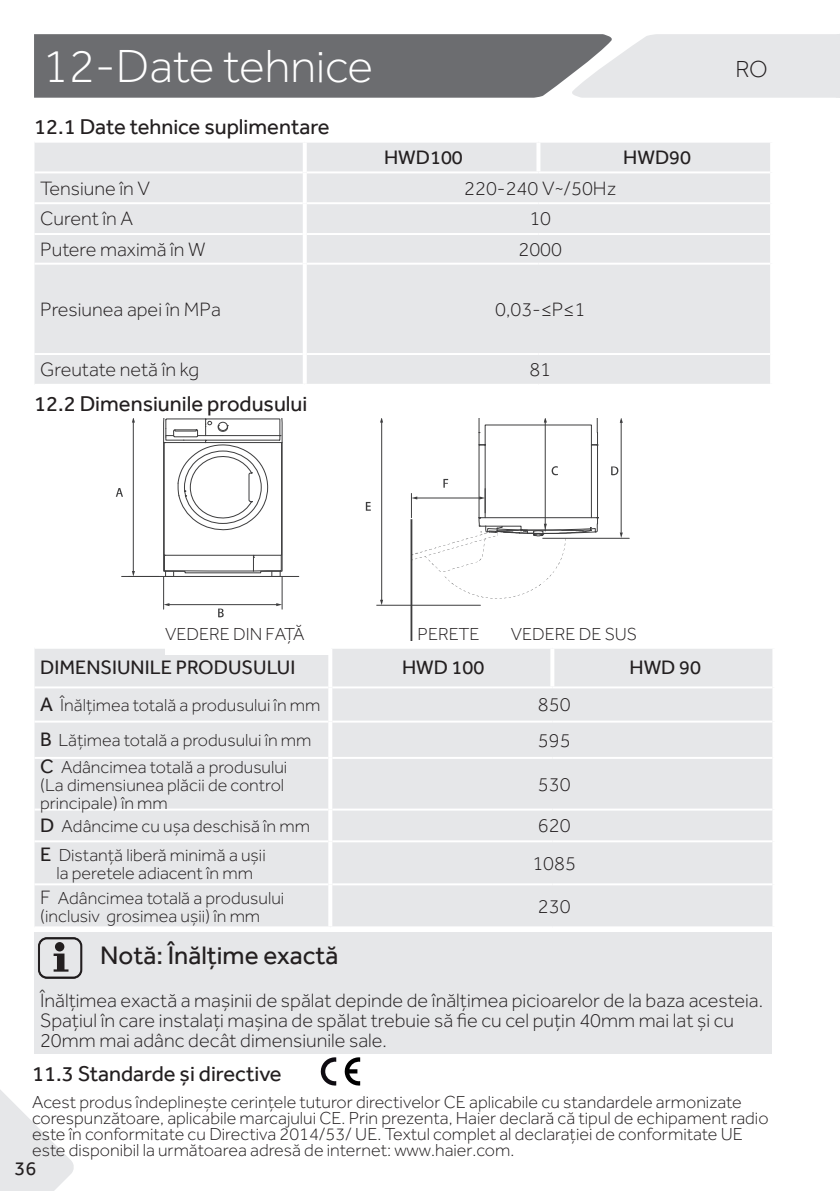
<style>
.page{position:relative;width:840px;height:1191px;background:#fff}
.page>*{position:absolute;margin:0;border:0;box-sizing:border-box;transform-origin:0 0}
.t1{font:300 48px "Effra";color:#fff}
.Hinweis_grauer_Balke{font:26px "Effra";color:#231f20}
.t2{font:300 24px "Effra";color:#231f20}
.Übershrift_über_gnaz{font:22px "Effra";color:#231f20}
.fließtext_Hinweis_gr{font:300 20px/20px "Effra";color:#231f20}
.t3{font:20px "Effra";color:#231f20}
.fließtext_eng{font:300 18px/16px "Effra";color:#231f20}
.IVZ_Head_01{font:300 18px "Effra";color:#231f20}
.s1{font-weight:400;font-size:20px}
.s2{font-size:20px}
</style>
<div class="page">
<svg style="left:0;top:1053px;width:75px;height:138px"></svg>
<svg style="left:34px;top:34px;width:805px;height:64px;background:#949598"></svg>
<svg style="left:320px;top:1057px;width:16px;height:28px"></svg>
<svg style="left:344px;top:1057px;width:16px;height:28px"></svg>
<div style="left:34px;top:649px;width:738px;height:277px;background:#e6e7e9"></div>
<hr style="left:34px;top:686px;width:294px;height:2px;background:#fff">
<hr style="left:332px;top:686px;width:220px;height:2px;background:#fff">
<hr style="left:552px;top:686px;width:220px;height:2px;background:#fff">
<hr style="left:34px;top:720px;width:294px;height:2px;background:#fff">
<hr style="left:332px;top:720px;width:220px;height:2px;background:#fff">
<hr style="left:552px;top:720px;width:220px;height:2px;background:#fff">
<hr style="left:34px;top:757px;width:294px;height:2px;background:#fff">
<hr style="left:332px;top:757px;width:220px;height:2px;background:#fff">
<hr style="left:552px;top:757px;width:220px;height:2px;background:#fff">
<hr style="left:34px;top:808px;width:294px;height:2px;background:#fff">
<hr style="left:332px;top:808px;width:220px;height:2px;background:#fff">
<hr style="left:552px;top:808px;width:220px;height:2px;background:#fff">
<hr style="left:34px;top:840px;width:294px;height:2px;background:#fff">
<hr style="left:332px;top:840px;width:220px;height:2px;background:#fff">
<hr style="left:552px;top:840px;width:220px;height:2px;background:#fff">
<hr style="left:34px;top:883px;width:294px;height:2px;background:#fff">
<hr style="left:332px;top:883px;width:220px;height:2px;background:#fff">
<hr style="left:552px;top:883px;width:220px;height:2px;background:#fff">
<hr style="left:328px;top:649px;width:4px;height:38px;background:#fff">
<hr style="left:550px;top:649px;width:4px;height:37px;background:#fff">
<hr style="left:328px;top:687px;width:4px;height:34px;background:#fff">
<hr style="left:328px;top:721px;width:4px;height:37px;background:#fff">
<hr style="left:328px;top:758px;width:4px;height:51px;background:#fff">
<hr style="left:328px;top:809px;width:4px;height:32px;background:#fff">
<hr style="left:328px;top:841px;width:4px;height:43px;background:#fff">
<hr style="left:328px;top:884px;width:4px;height:42px;background:#fff">
<div style="left:34px;top:931px;width:737px;height:122px;background:#e6e7e9"></div>
<svg style="left:38px;top:937px;width:44px;height:41px"></svg>
<div style="left:55px;top:942px;width:9px;height:9px;background:#231f20;border-radius:50%"></div>
<hr style="left:410px;top:519px;width:2px;height:121px;background:#3d3d3e">
<svg style="left:116px;top:488px;width:7px;height:9px"></svg>
<svg style="left:218px;top:608px;width:5px;height:9px"></svg>
<svg style="left:365px;top:502px;width:5px;height:9px"></svg>
<svg style="left:611px;top:466px;width:7px;height:9px"></svg>
<div style="left:165px;top:571px;width:9px;height:6px;border:1px solid #3d3d3e"></div>
<svg style="left:163px;top:418px;width:120px;height:156px"></svg>
<hr style="left:381px;top:422px;width:1px;height:178px;background:#3d3d3e">
<svg style="left:380px;top:600px;width:3px;height:5px"></svg>
<hr style="left:376px;top:605px;width:104px;height:1px;background:#3d3d3e">
<hr style="left:542px;top:538px;width:87px;height:1px;background:#3d3d3e">
<hr style="left:133px;top:422px;width:1px;height:150px;background:#3d3d3e">
<svg style="left:132px;top:571px;width:3px;height:5px"></svg>
<hr style="left:121px;top:576px;width:177px;height:1px;background:#3d3d3e">
<hr style="left:281px;top:577px;width:1px;height:32px;background:#3d3d3e">
<hr style="left:163px;top:577px;width:1px;height:32px;background:#3d3d3e">
<hr style="left:168px;top:604px;width:109px;height:1px;background:#3d3d3e">
<svg style="left:276px;top:603px;width:6px;height:3px"></svg>
<svg style="left:163px;top:603px;width:6px;height:3px"></svg>
<hr style="left:620px;top:420px;width:1px;height:112px;background:#3d3d3e">
<svg style="left:619px;top:532px;width:3px;height:6px"></svg>
<svg style="left:411px;top:418px;width:187px;height:180px"></svg>
<div style="left:165px;top:627px;width:165px;height:27px;background:#fff"></div>
<div style="left:34px;top:143px;width:735px;height:241px;background:#e6e7e9"></div>
<svg style="left:769px;top:173px;width:1px;height:29px"></svg>
<svg style="left:769px;top:204px;width:1px;height:29px"></svg>
<svg style="left:769px;top:235px;width:1px;height:28px"></svg>
<svg style="left:769px;top:265px;width:1px;height:88px"></svg>
<svg style="left:769px;top:355px;width:1px;height:29px"></svg>
<hr style="left:34px;top:171px;width:268px;height:2px;background:#fff">
<hr style="left:306px;top:171px;width:232px;height:2px;background:#fff">
<hr style="left:538px;top:171px;width:231px;height:2px;background:#fff">
<hr style="left:34px;top:202px;width:268px;height:2px;background:#fff">
<hr style="left:306px;top:202px;width:232px;height:2px;background:#fff">
<hr style="left:538px;top:202px;width:231px;height:2px;background:#fff">
<hr style="left:34px;top:233px;width:268px;height:2px;background:#fff">
<hr style="left:306px;top:233px;width:232px;height:2px;background:#fff">
<hr style="left:538px;top:233px;width:231px;height:2px;background:#fff">
<hr style="left:34px;top:263px;width:268px;height:2px;background:#fff">
<hr style="left:306px;top:263px;width:232px;height:2px;background:#fff">
<hr style="left:538px;top:263px;width:231px;height:2px;background:#fff">
<hr style="left:34px;top:353px;width:268px;height:2px;background:#fff">
<hr style="left:306px;top:353px;width:232px;height:2px;background:#fff">
<hr style="left:538px;top:353px;width:231px;height:2px;background:#fff">
<svg style="left:302px;top:143px;width:4px;height:29px"></svg>
<hr style="left:536px;top:143px;width:4px;height:28px;background:#fff">
<svg style="left:769px;top:143px;width:1px;height:29px"></svg>
<svg style="left:302px;top:172px;width:4px;height:31px"></svg>
<svg style="left:302px;top:203px;width:4px;height:31px"></svg>
<svg style="left:302px;top:234px;width:4px;height:30px"></svg>
<svg style="left:302px;top:264px;width:4px;height:90px"></svg>
<svg style="left:302px;top:354px;width:4px;height:30px"></svg>
<p class="t1" style="left:43px;top:39px;width:332px">12-Date tehnice</p>
<h3 class="t2" style="left:735px;top:55px;width:34px">RO</h3>
<p class="Übershrift_über_gnaz" style="left:34px;top:113px;width:297px">12.1 Date tehnice suplimentare</p>
<p class="t3" style="left:384px;top:145px;width:80px">HWD100</p>
<p class="t3" style="left:623px;top:145px;width:69px">HWD90</p>
<p class="fließtext_Hinweis_gr" style="left:40px;top:178px;width:111px">Tensiune în V</p>
<p class="fließtext_Hinweis_gr" style="left:464px;top:178px;width:153px">220-240 V~/50Hz</p>
<p class="fließtext_Hinweis_gr" style="left:40px;top:209px;width:94px">Curent în A</p>
<p class="fließtext_Hinweis_gr" style="left:529px;top:209px;width:23px">10</p>
<p class="fließtext_Hinweis_gr" style="left:40px;top:239px;width:167px">Putere maximă în W</p>
<p class="fließtext_Hinweis_gr" style="left:518px;top:239px;width:45px">2000</p>
<p class="fließtext_Hinweis_gr" style="left:40px;top:299px;width:182px">Presiunea apei în MPa</p>
<p class="fließtext_Hinweis_gr" style="left:495px;top:299px;width:92px">0,03-≤P≤1</p>
<p class="fließtext_Hinweis_gr" style="left:40px;top:359px;width:160px">Greutate netă în kg</p>
<p class="fließtext_Hinweis_gr" style="left:529px;top:359px;width:23px">81</p>
<p class="Übershrift_über_gnaz" style="left:34px;top:390px;width:275px">12.2 Dimensiunile produsului</p>
<p class="IVZ_Head_01" style="left:165px;top:623px;width:141px">VEDERE DIN FAȚĂ</p>
<p class="IVZ_Head_01" style="left:417px;top:623px;width:63px">PERETE</p>
<p class="IVZ_Head_01" style="left:510px;top:623px;width:128px">VEDERE DE SUS</p>
<p class="t3" style="left:40px;top:655px;width:256px">DIMENSIUNILE PRODUSULUI</p>
<p class="t3" style="left:402px;top:655px;width:84px">HWD 100</p>
<p class="t3" style="left:629px;top:655px;width:73px">HWD 90</p>
<p class="fließtext_eng" style="left:40px;top:697px;width:281px"><span class="s1">A</span> Înălțimea totală a produsului în mm</p>
<p class="fließtext_Hinweis_gr" style="left:537px;top:694px;width:34px">850</p>
<p class="fließtext_eng" style="left:40px;top:732px;width:272px"><span class="s1">B</span> Lățimea totală a produsului în mm</p>
<p class="fließtext_Hinweis_gr" style="left:537px;top:730px;width:34px">595</p>
<p class="fließtext_eng" style="left:40px;top:758px;width:248px"><span class="s1">C</span> Adâncimea totală a produsului</p>
<p class="fließtext_eng" style="left:40px;top:775px;width:245px;line-height:18px">(La dimensiunea plăcii de control principale) în mm</p>
<p class="fließtext_Hinweis_gr" style="left:537px;top:774px;width:34px">530</p>
<p class="fließtext_eng" style="left:40px;top:818px;width:271px"><span class="s1">D</span> Adâncime cu ușa deschisă în mm</p>
<p class="fließtext_Hinweis_gr" style="left:537px;top:815px;width:34px">620</p>
<p class="fließtext_eng" style="left:40px;top:846px;width:227px"><span class="s1">E</span> Distanță liberă minimă a ușii</p>
<p class="fließtext_eng" style="left:56px;top:864px;width:198px">la peretele adiacent în mm</p>
<p class="fließtext_Hinweis_gr" style="left:532px;top:853px;width:45px">1085</p>
<p class="fließtext_eng" style="left:40px;top:888px;width:245px;line-height:18px"><span class="s2">F</span> Adâncimea totală a produsului (inclusiv grosimea ușii) în mm</p>
<p class="fließtext_Hinweis_gr" style="left:537px;top:896px;width:34px">230</p>
<p class="Hinweis_grauer_Balke" style="left:100px;top:940px;width:240px">Notă: Înălțime exactă</p>
<p class="fließtext_Hinweis_gr" style="left:40px;top:990px;width:724px">Înălțimea exactă a mașinii de spălat depinde de înălțimea picioarelor de la baza acesteia.<br>Spațiul în care instalați mașina de spălat trebuie să fie cu cel puțin 40mm mai lat și cu<br>20mm mai adânc decât dimensiunile sale.</p>
<p class="Übershrift_über_gnaz" style="left:32px;top:1060px;width:251px">11.3 Standarde și directive</p>
<p class="fließtext_eng" style="left:32px;top:1094px;width:737px">Acest produs îndeplinește cerințele tuturor directivelor CE aplicabile cu standardele armonizate corespunzătoare, aplicabile marcajului CE. Prin prezenta, Haier declară că tipul de echipament radio este în conformitate cu Directiva 2014/53/ UE. Textul complet al declarației de conformitate UE este disponibil la următoarea adresă de internet: www.haier.com.</p>
<p class="t3" style="left:15px;top:1156px;width:23px">36</p>
</div>
